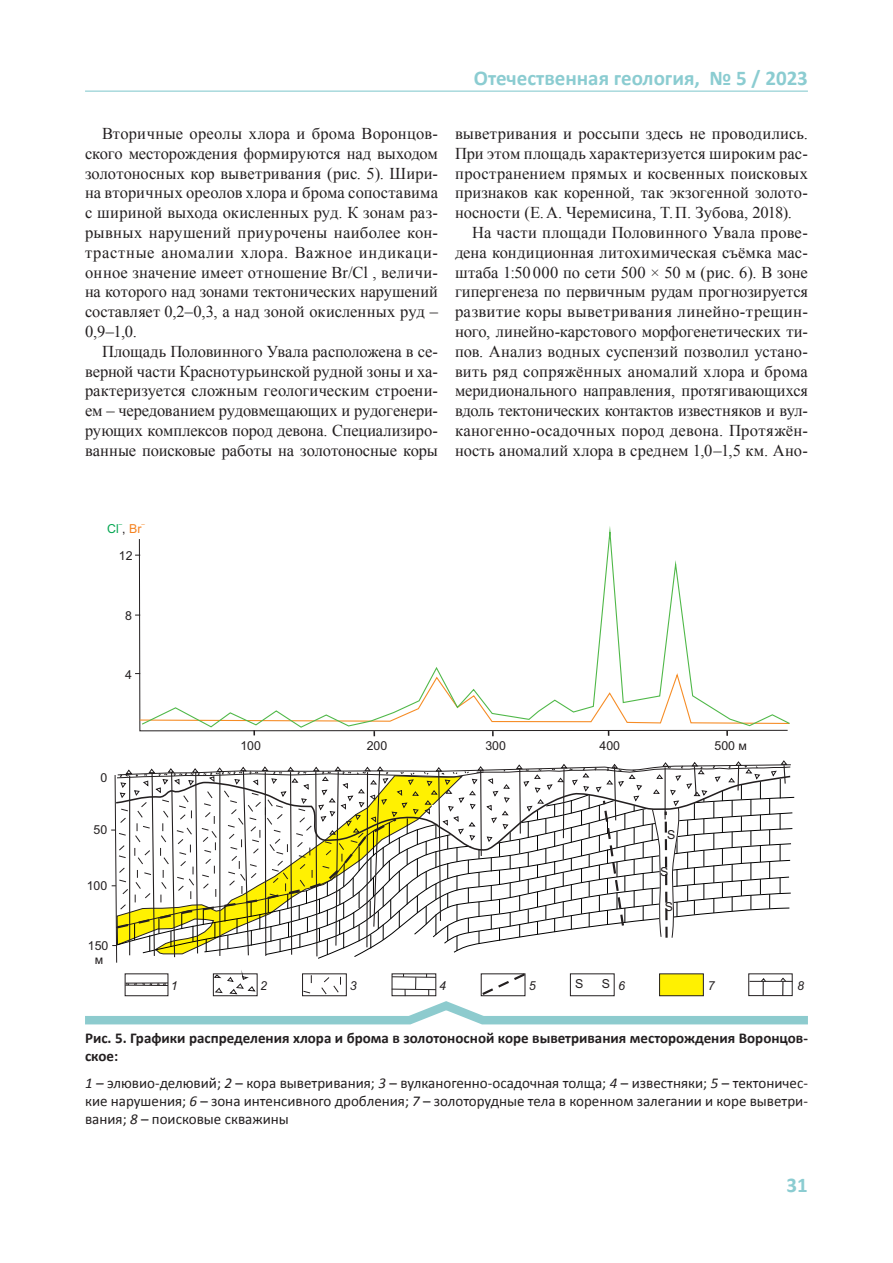
<style>
.page{position:relative;width:893px;height:1263px;background:#fff}
.page>*{position:absolute;margin:0;border:0;box-sizing:border-box;transform-origin:0 0}
.t1{font:700 21px "Calibri";color:#8bccd1}
.Основной_текст{font:16.5px/19.8px "Times New Roman";color:#231f20;text-align:justify}
.Анотация{font:15px/18px "Calibri";color:#231f20;text-align:justify}
.Анотация-2{font:700 15px/18px "Calibri";color:#231f20}
.t2{font:12.3px/13.8px "Arial";color:#231f20;text-align:center}
.t3{font:italic 12.3px "Arial";color:#231f20}
.t4{font:12.3px "Arial";color:#00a54f}
.t5{font:6.15px "Arial";color:#00a54f}
.t6{font:6.15px "Arial";color:#f58220}
.s1{color:#231f20}
.s2{color:#f58220}
.s3{font-style:italic}
</style>
<div class="page">
<hr style="left:85px;top:91px;width:723px;height:1px;background:#8bccd1">
<svg style="left:139px;top:539px;width:649px;height:193px"></svg>
<svg style="left:141px;top:526px;width:649px;height:202px"></svg>
<svg style="left:111px;top:760px;width:681px;height:203px"></svg>
<svg style="left:85px;top:974px;width:723px;height:51px"></svg>
<p class="Основной_текст" style="left:85px;top:123px;width:354px;text-indent:17px">Вторичные ореолы хлора и брома Воронцов&shy;ского месторождения формируются над выходом золотоносных кор выветривания (рис. 5). Шири&shy;на вторичных ореолов хлора и брома сопоставима с шириной выхода окисленных руд. К зонам раз&shy;рывных нарушений приурочены наиболее кон&shy;трастные аномалии хлора. Важное индикаци&shy;онное значение имеет отношение Br/Cl , величи&shy;на которого над зонами тектонических нарушений составляет 0,2–0,3, а над зоной окисленных руд – 0,9–1,0.</p>
<p class="Основной_текст" style="left:85px;top:341px;width:354px;text-indent:17px">Площадь Половинного Увала расположена в се&shy;верной части Краснотурьинской рудной зоны и ха&shy;рактеризуется сложным геологическим строени&shy;ем – чередованием рудовмещающих и рудогенери&shy;рующих комплексов пород девона. Специализиро&shy;ванные поисковые работы на золотоносные коры</p>
<p class="t1" style="left:474px;top:65px;width:336px">Отечественная геология, № 5 / 2023</p>
<p class="Основной_текст" style="left:455px;top:123px;width:354px">выветривания и россыпи здесь не проводились.<br>При этом площадь характеризуется широким рас&shy;пространением прямых и косвенных поисковых признаков как коренной, так экзогенной золото&shy;носности (Е.А. Черемисина, Т.П. Зубова, 2018).</p>
<p class="Основной_текст" style="left:455px;top:222px;width:354px;text-indent:17px">На части площади Половинного Увала прове&shy;дена кондиционная литохимическая съёмка мас&shy;штаба 1:50 000 по сети 500 × 50 м (рис. 6). В зоне гипергенеза по первичным рудам прогнозируется развитие коры выветривания линейно-трещин&shy;ного, линейно-карстового морфогенетических ти&shy;пов. Анализ водных суспензий позволил устано&shy;вить ряд сопряжённых аномалий хлора и брома меридионального направления, протягивающихся вдоль тектонических контактов известняков и вул&shy;каногенно-осадочных пород девона. Протяжён&shy;ность аномалий хлора в среднем 1,0–1,5 км. Ано-</p>
<p class="t4" style="left:107px;top:520px;width:36px">Cl<span class="s1">,</span><span class="s2">Br</span></p>
<p class="t5" style="left:119px;top:520px;width:5px">‒</p>
<p class="t6" style="left:141px;top:520px;width:5px">‒</p>
<p class="t2" style="left:119px;top:549px;width:15px">12</p>
<p class="t2" style="left:125px;top:609px;width:8px">8</p>
<p class="t2" style="left:125px;top:667px;width:8px">4</p>
<p class="t2" style="left:100px;top:771px;width:8px">0</p>
<p class="t2" style="left:94px;top:823px;width:15px">50</p>
<p class="t2" style="left:87px;top:879px;width:22px">100</p>
<p class="t2" style="left:88px;top:939px;width:22px">150 м</p>
<p class="t2" style="left:240px;top:738px;width:22px">100</p>
<p class="t2" style="left:367px;top:738px;width:22px">200</p>
<p class="t2" style="left:485px;top:738px;width:22px">300</p>
<p class="t2" style="left:599px;top:738px;width:22px">400</p>
<p class="t2" style="left:667px;top:828px;width:10px">S</p>
<p class="t2" style="left:660px;top:865px;width:10px">S</p>
<p class="t2" style="left:665px;top:900px;width:10px">S</p>
<p class="t2" style="left:714px;top:738px;width:34px">500 м</p>
<p class="t2" style="left:575px;top:977px;width:10px">S</p>
<p class="t2" style="left:602px;top:976px;width:10px">S</p>
<p class="t3" style="left:171px;top:977px;width:8px">1</p>
<p class="t3" style="left:260px;top:977px;width:8px">2</p>
<p class="t3" style="left:350px;top:977px;width:8px">3</p>
<p class="t3" style="left:439px;top:977px;width:8px">4</p>
<p class="t3" style="left:529px;top:977px;width:8px">5</p>
<p class="t3" style="left:618px;top:977px;width:8px">6</p>
<p class="t3" style="left:708px;top:977px;width:8px">7</p>
<p class="t3" style="left:797px;top:977px;width:8px">8</p>
<p class="Анотация-2" style="left:85px;top:1029px;width:724px">Рис. 5. Графики распределения хлора и брома в золотоносной коре выветривания месторождения Воронцов&shy;ское:</p>
<p class="Анотация" style="left:85px;top:1074px;width:724px"><span class="s3">1 –</span> элювио-делювий; <span class="s3">2</span> – кора выветривания; <span class="s3">3</span> – вулканогенно-осадочная толща; <span class="s3">4</span> – известняки; <span class="s3">5</span> – тектоничес&shy;кие нарушения; <span class="s3">6</span> – зона интенсивного дробления; <span class="s3">7</span> – золоторудные тела в коренном залегании и коре выветри&shy;вания; <span class="s3">8</span> – поисковые скважины</p>
<p class="t1" style="left:787px;top:1171px;width:23px">31</p>
</div>
